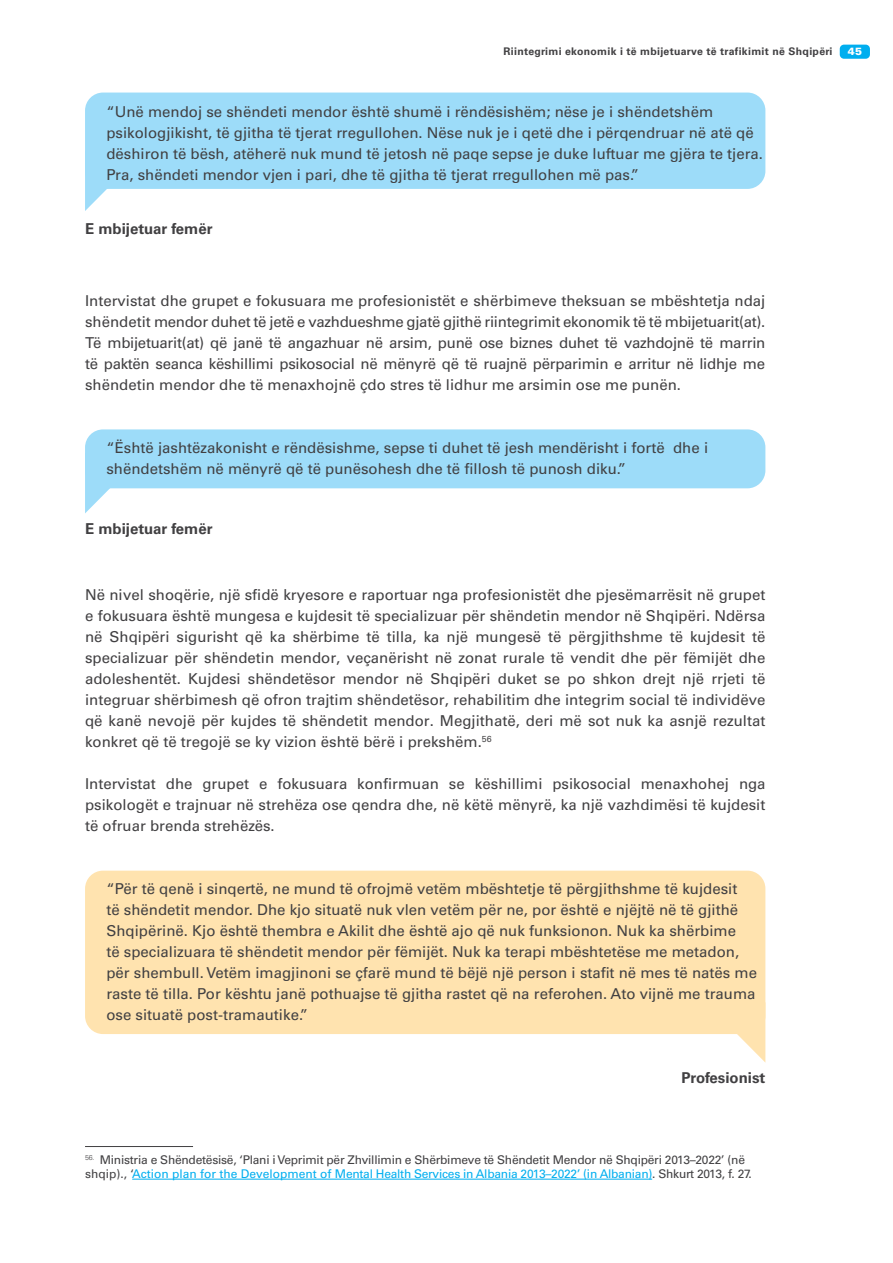
<style>
.page{position:relative;width:893px;height:1263px;background:#fff}
.page>*{position:absolute;margin:0;border:0;box-sizing:border-box;transform-origin:0 0}
.t1{font:15px/21px "Univers LT Std";color:#414042}
.t2{font:700 15px "Univers LT Std";color:#414042}
.t3{font:12px/14.4px "Univers LT Std";letter-spacing:-.02em;color:#414042}
.t4{font:700 10.5px "Univers LT Std";letter-spacing:.03em;color:#414042}
.t5{font:900 10.5px "Univers LT Std";color:#fff}
.s1{color:#00aeef}
</style>
<div class="page">
<div style="left:840px;top:45px;width:30px;height:14px;background:#00aeef;border-radius:4px"></div>
<div style="left:85px;top:871px;width:680px;height:163px;background:#ffe3af;border-radius:18px"></div>
<svg style="left:737px;top:1020px;width:28px;height:42px"></svg>
<div style="left:85px;top:429px;width:680px;height:59px;background:#9ddcf9;border-radius:18px"></div>
<svg style="left:85px;top:474px;width:59px;height:39px"></svg>
<div style="left:85px;top:93px;width:680px;height:96px;background:#9ddcf9;border-radius:18px"></div>
<svg style="left:85px;top:175px;width:22px;height:36px"></svg>
<hr style="left:85px;top:1146px;width:108px;height:1px;background:#414042">
<hr style="left:132px;top:1179px;width:520px;height:1px;background:#00aeef">
<p class="t4" style="left:504px;top:45px;width:330px">Riintegrimi ekonomik i të mbijetuarve të trafikimit në Shqipëri</p>
<p class="t5" style="left:848px;top:45px;width:16px">45</p>
<p class="t1" style="left:106px;top:101px;width:658px">“Unë mendoj se shëndeti mendor është shumë i rëndësishëm; nëse je i shëndetshëm psikologjikisht, të gjitha të tjerat rregullohen. Nëse nuk je i qetë dhe i përqendruar në atë që dëshiron të bësh, atëherë nuk mund të jetosh në paqe sepse je duke luftuar me gjëra te tjera.<br>Pra, shëndeti mendor vjen i pari, dhe të gjitha të tjerat rregullohen më pas.”</p>
<p class="t2" style="left:85px;top:220px;width:129px">E mbijetuar femër</p>
<p class="t1" style="left:85px;top:290px;width:682px;text-align:justify">Intervistat dhe grupet e fokusuara me profesionistët e shërbimeve theksuan se mbështetja ndaj shëndetit mendor duhet të jetë e vazhdueshme gjatë gjithë riintegrimit ekonomik të të mbijetuarit(at).<br>Të mbijetuarit(at) që janë të angazhuar në arsim, punë ose biznes duhet të vazhdojnë të marrin të paktën seanca këshillimi psikosocial në mënyrë që të ruajnë përparimin e arritur në lidhje me shëndetin mendor dhe të menaxhojnë çdo stres të lidhur me arsimin ose me punën.</p>
<p class="t1" style="left:106px;top:437px;width:603px">“Është jashtëzakonisht e rëndësishme, sepse ti duhet të jesh mendërisht i fortë dhe i shëndetshëm në mënyrë që të punësohesh dhe të fillosh të punosh diku.”</p>
<p class="t2" style="left:85px;top:520px;width:129px">E mbijetuar femër</p>
<p class="t1" style="left:85px;top:584px;width:682px;text-align:justify">Në nivel shoqërie, një sfidë kryesore e raportuar nga profesionistët dhe pjesëmarrësit në grupet e fokusuara është mungesa e kujdesit të specializuar për shëndetin mendor në Shqipëri. Ndërsa në Shqipëri sigurisht që ka shërbime të tilla, ka një mungesë të përgjithshme të kujdesit të specializuar për shëndetin mendor, veçanërisht në zonat rurale të vendit dhe për fëmijët dhe adoleshentët. Kujdesi shëndetësor mendor në Shqipëri duket se po shkon drejt një rrjeti të integruar shërbimesh që ofron trajtim shëndetësor, rehabilitim dhe integrim social të individëve që kanë nevojë për kujdes të shëndetit mendor. Megjithatë, deri më sot nuk ka asnjë rezultat konkret që të tregojë se ky vizion është bërë i prekshëm.<sup>56</sup></p>
<p class="t1" style="left:85px;top:773px;width:682px;text-align:justify">Intervistat dhe grupet e fokusuara konfirmuan se këshillimi psikosocial menaxhohej nga psikologët e trajnuar në strehëza ose qendra dhe, në këtë mënyrë, ka një vazhdimësi të kujdesit të ofruar brenda strehëzës.</p>
<p class="t1" style="left:106px;top:878px;width:652px">“Për të qenë i sinqertë, ne mund të ofrojmë vetëm mbështetje të përgjithshme të kujdesit<br>të shëndetit mendor. Dhe kjo situatë nuk vlen vetëm për ne, por është e njëjtë në të gjithë Shqipërinë. Kjo është thembra e Akilit dhe është ajo që nuk funksionon. Nuk ka shërbime<br>të specializuara të shëndetit mendor për fëmijët. Nuk ka terapi mbështetëse me metadon, për shembull. Vetëm imagjinoni se çfarë mund të bëjë një person i stafit në mes të natës me raste të tilla. Por kështu janë pothuajse të gjitha rastet që na referohen. Ato vijnë me trauma ose situatë post-tramautike.”</p>
<p class="t2" style="left:681px;top:1069px;width:86px">Profesionist</p>
<p class="t3" style="left:85px;top:1152px;width:668px"><sup>56.</sup> Ministria e Shëndetësisë, ‘Plani i Veprimit për Zhvillimin e Shërbimeve të Shëndetit Mendor në Shqipëri 2013–2022’ (në shqip)., ‘<span class="s1">Action plan for the Development of Mental Health Services in Albania 2013–2022’ (in Albanian)</span>. Shkurt 2013, f. 27.</p>
</div>
